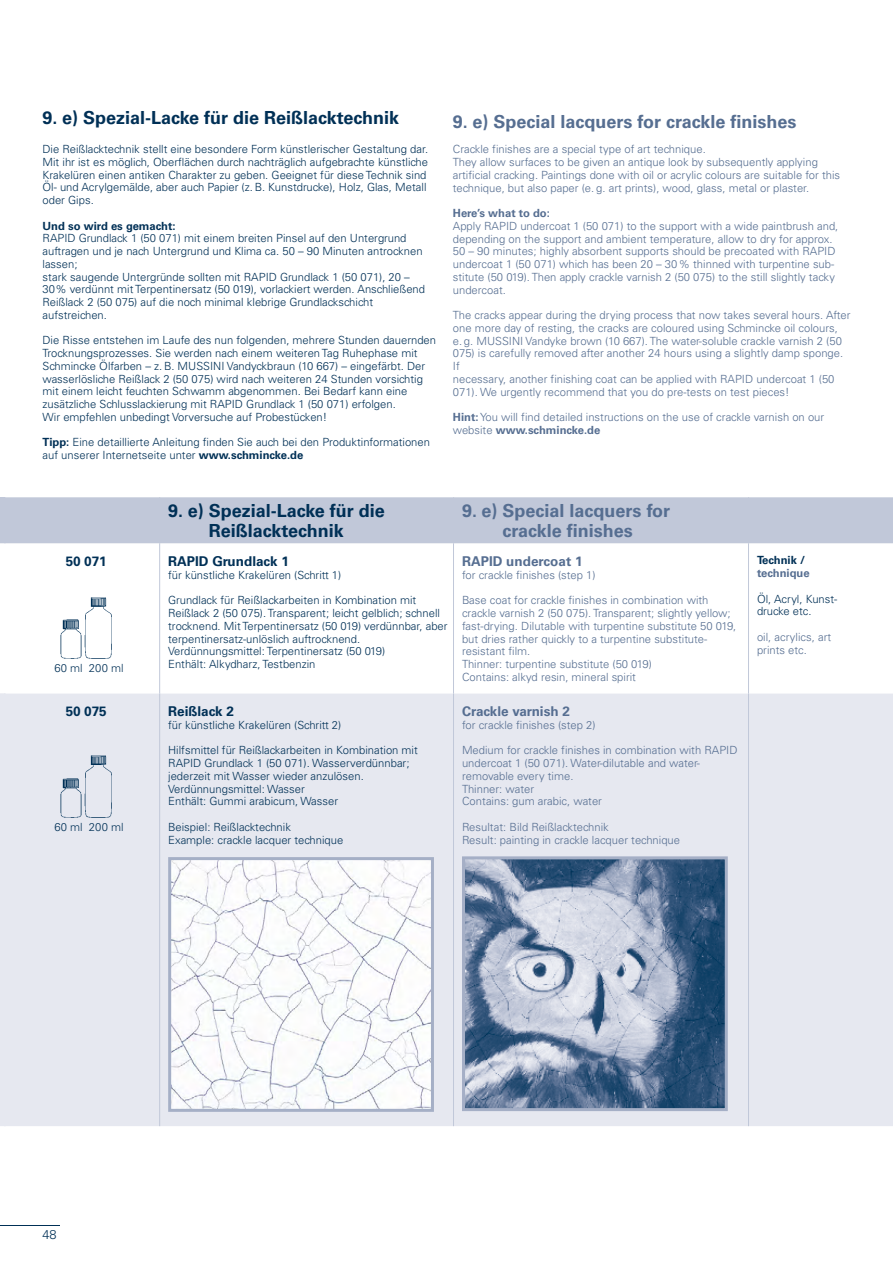
<style>
.page{position:relative;width:893px;height:1263px;background:#fff}
.page>*{position:absolute;margin:0;border:0;box-sizing:border-box;transform-origin:0 0}
.t1{font:700 18px/19.5px "Univers LT Std";color:#003056;text-align:center}
.t2{font:700 18px/19.5px "Univers LT Std";color:#566e91;text-align:center}
.t3{font:700 13.5px "Univers LT Std";color:#003056}
.t4{font:700 13.5px "Univers LT Std";color:#566e91}
.t5{font:300 12.75px "Univers LT Std";color:#003056}
.t6{font:300 11.25px/12.8px "Univers LT Std";color:#003056}
.t7{font:300 11.25px/12.8px "Univers LT Std";color:#566e91}
.t8{font:700 11.25px "Univers LT Std";color:#003056}
.t9{font:700 11.25px "Univers LT Std";color:#566e91}
.s1{font-weight:700}
</style>
<div class="page">
<div style="left:0;top:497px;width:893px;height:46px;background:#c1c8d9"></div>
<svg style="left:0;top:543px;width:893px;height:150px"></svg>
<div style="left:0;top:693px;width:893px;height:433px;background:#e6e8f0"></div>
<hr style="left:159px;top:497px;width:1px;height:46px;background:#c1c8d9">
<hr style="left:453px;top:497px;width:1px;height:46px;background:#c1c8d9">
<hr style="left:748px;top:497px;width:1px;height:46px;background:#c1c8d9">
<hr style="left:159px;top:543px;width:1px;height:150px;background:#c1c8d9">
<hr style="left:453px;top:543px;width:1px;height:150px;background:#c1c8d9">
<hr style="left:748px;top:543px;width:1px;height:150px;background:#c1c8d9">
<hr style="left:159px;top:693px;width:1px;height:433px;background:#c1c8d9">
<hr style="left:453px;top:693px;width:1px;height:433px;background:#c1c8d9">
<hr style="left:748px;top:693px;width:1px;height:433px;background:#c1c8d9">
<img style="left:84px;top:596px;width:29px;height:64px">
<img style="left:59px;top:618px;width:23px;height:41px">
<img style="left:84px;top:755px;width:29px;height:63px">
<img style="left:59px;top:777px;width:23px;height:40px">
<svg style="left:167px;top:856px;width:268px;height:257px"></svg>
<svg style="left:460px;top:855px;width:269px;height:257px"></svg>
<hr style="left:0;top:1225px;width:60px;height:1px;background:#003056">
<h1 class="t1" style="left:43px;top:108px;width:358px">9. e) Spezial-Lacke für die Reißlacktechnik</h1>
<p class="t6" style="left:43px;top:143px;width:387px">Die Reißlacktechnik stellt eine besondere Form künstlerischer Gestaltung dar.<br>Mit ihr ist es möglich, Oberflächen durch nachträglich aufgebrachte künstliche Krakelüren einen antiken Charakter zu geben. Geeignet für diese Technik sind Öl- und Acrylgemälde, aber auch Papier (z. B. Kunstdrucke), Holz, Glas, Metall oder Gips.</p>
<p class="t8" style="left:43px;top:219px;width:135px">Und so wird es gemacht:</p>
<p class="t6" style="left:43px;top:232px;width:384px">RAPID Grundlack 1 (50 071) mit einem breiten Pinsel auf den Untergrund auftragen und je nach Untergrund und Klima ca. 50 – 90 Minuten antrocknen lassen;<br>stark saugende Untergründe sollten mit RAPID Grundlack 1 (50 071), 20 – 30% verdünnt mit Terpentinersatz (50 019), vorlackiert werden. Anschließend Reißlack 2 (50 075) auf die noch minimal klebrige Grundlackschicht aufstreichen.</p>
<p class="t6" style="left:43px;top:334px;width:395px">Die Risse entstehen im Laufe des nun folgenden, mehrere Stunden dauernden Trocknungsprozesses. Sie werden nach einem weiteren Tag Ruhephase mit Schmincke Ölfarben – z. B. MUSSINI Vandyckbraun (10 667) – eingefärbt. Der wasserlösliche Reißlack 2 (50 075) wird nach weiteren 24 Stunden vorsichtig mit einem leicht feuchten Schwamm abgenommen. Bei Bedarf kann eine zusätzliche Schlusslackierung mit RAPID Grundlack 1 (50 071) erfolgen.<br>Wir empfehlen unbedingt Vorversuche auf Probestücken!</p>
<p class="t6" style="left:43px;top:436px;width:389px"><span class="s1">Tipp:</span> Eine detaillierte Anleitung finden Sie auch bei den Produktinformationen auf unserer Internetseite unter <span class="s1">www.schmincke.de</span></p>
<h1 class="t2" style="left:453px;top:112px;width:345px">9. e) Special lacquers for crackle finishes</h1>
<p class="t7" style="left:453px;top:143px;width:389px">Crackle finishes are a special type of art technique.<br>They allow surfaces to be given an antique look by subsequently applying artificial cracking. Paintings done with oil or acrylic colours are suitable for this technique, but also paper (e. g. art prints), wood, glass, metal or plaster.</p>
<p class="t9" style="left:453px;top:206px;width:99px">Here’s what to do:</p>
<p class="t7" style="left:453px;top:219px;width:387px">Apply RAPID undercoat 1 (50 071) to the support with a wide paintbrush and, depending on the support and ambient temperature, allow to dry for approx.<br>50 – 90 minutes; highly absorbent supports should be precoated with RAPID undercoat 1 (50 071) which has been 20 – 30% thinned with turpentine sub&shy;stitute (50 019). Then apply crackle varnish 2 (50 075) to the still slightly tacky undercoat.</p>
<p class="t7" style="left:453px;top:309px;width:399px">The cracks appear during the drying process that now takes several hours. After one more day of resting, the cracks are coloured using Schmincke oil colours, e.g. MUSSINI Vandyke brown (10 667). The water-soluble crackle varnish 2 (50<br>075) is carefully removed after another 24 hours using a slightly damp sponge.<br>If<br>necessary, another finishing coat can be applied with RAPID undercoat 1 (50<br>071). We urgently recommend that you do pre-tests on test pieces!</p>
<p class="t7" style="left:453px;top:411px;width:373px"><span class="s1">Hint:</span> You will find detailed instructions on the use of crackle varnish on our website <span class="s1">www.schmincke.de</span></p>
<p class="t3" style="left:66px;top:553px;width:42px">50 071</p>
<p class="t6" style="left:55px;top:662px;width:71px">60 ml 200 ml</p>
<p class="t3" style="left:66px;top:703px;width:42px">50 075</p>
<p class="t6" style="left:55px;top:820px;width:71px">60 ml 200 ml</p>
<h1 class="t1" style="left:168px;top:501px;width:218px">9. e) Spezial-Lacke für die<br>Reißlacktechnik</h1>
<h1 class="t2" style="left:462px;top:501px;width:210px">9. e) Special lacquers for crackle finishes</h1>
<p class="t3" style="left:168px;top:553px;width:122px">RAPID Grundlack 1</p>
<p class="t6" style="left:168px;top:568px;width:175px">für künstliche Krakelüren (Schritt 1)</p>
<p class="t6" style="left:168px;top:594px;width:281px">Grundlack für Reißlackarbeiten in Kombination mit Reißlack 2 (50 075). Transparent; leicht gelblich; schnell trocknend. Mit Terpentinersatz (50 019) verdünnbar, aber terpentinersatz-unlöslich auftrocknend.<br>Verdünnungsmittel: Terpentinersatz (50 019)<br>Enthält: Alkydharz, Testbenzin</p>
<p class="t3" style="left:168px;top:703px;width:67px">Reißlack 2</p>
<p class="t6" style="left:168px;top:718px;width:175px">für künstliche Krakelüren (Schritt 2)</p>
<p class="t6" style="left:168px;top:744px;width:251px">Hilfsmittel für Reißlackarbeiten in Kombination mit RAPID Grundlack 1 (50 071). Wasserverdünnbar; jederzeit mit Wasser wieder anzulösen.<br>Verdünnungsmittel: Wasser<br>Enthält: Gummi arabicum, Wasser</p>
<p class="t6" style="left:168px;top:820px;width:177px">Beispiel: Reißlacktechnik<br>Example: crackle lacquer technique</p>
<p class="t4" style="left:462px;top:553px;width:122px">RAPID undercoat 1</p>
<p class="t7" style="left:462px;top:568px;width:135px">for crackle finishes (step 1)</p>
<p class="t7" style="left:462px;top:594px;width:276px">Base coat for crackle finishes in combination with crackle varnish 2 (50 075). Transparent; slightly yellow; fast-drying. Dilutable with turpentine substitute 50 019, but dries rather quickly to a turpentine substitute&shy;resistant film.<br>Thinner: turpentine substitute (50 019)<br>Contains: alkyd resin, mineral spirit</p>
<p class="t4" style="left:462px;top:703px;width:109px">Crackle varnish 2</p>
<p class="t7" style="left:462px;top:718px;width:135px">for crackle finishes (step 2)</p>
<p class="t7" style="left:462px;top:744px;width:277px">Medium for crackle finishes in combination with RAPID undercoat 1 (50 071). Water-dilutable and water&shy;removable every time.<br>Thinner: water<br>Contains: gum arabic, water</p>
<p class="t7" style="left:462px;top:820px;width:220px">Resultat: Bild Reißlacktechnik<br>Result: painting in crackle lacquer technique</p>
<p class="t8" style="left:757px;top:554px;width:50px">Technik /</p>
<p class="t9" style="left:757px;top:567px;width:54px">technique</p>
<p class="t6" style="left:757px;top:592px;width:82px">Öl, Acryl, Kunst&shy;drucke etc.</p>
<p class="t7" style="left:757px;top:630px;width:76px">oil, acrylics, art prints etc.</p>
<p class="t5" style="left:43px;top:1227px;width:16px">48</p>
</div>
